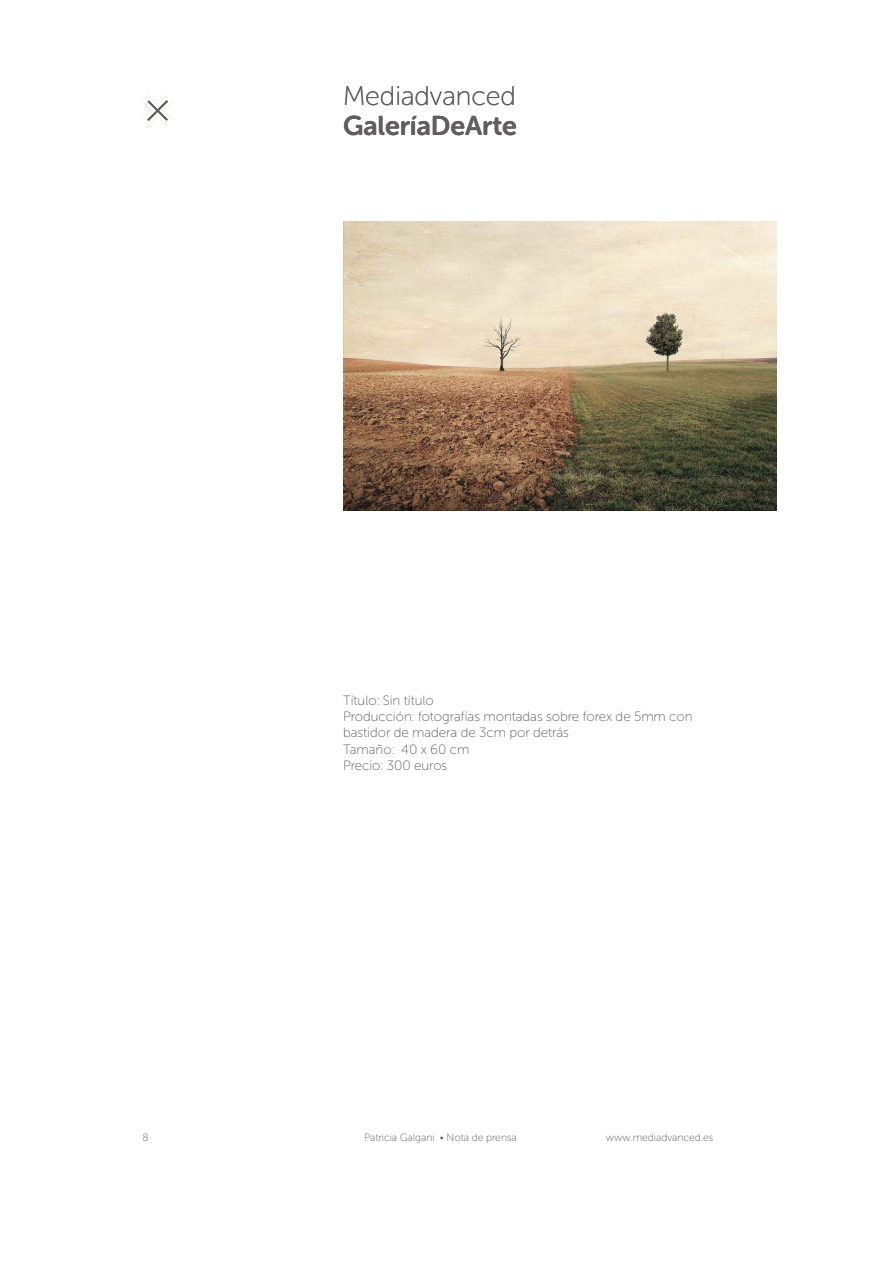
<style>
.page{position:relative;width:893px;height:1263px;background:#fff}
.page>*{position:absolute;margin:0;border:0;box-sizing:border-box;transform-origin:0 0}
.t1{font:27px "Museo Sans Rounded 700";color:#625d5f}
.t2{font:27px "Museo Sans Rounded 100";color:#625d5f}
.t3{font:13.5px/16.2px "Museo Sans Rounded 100";color:#625d5f}
.t4{font:10.5px "Museo Sans Rounded 100";color:#625d5f}
</style>
<div class="page">
<svg style="left:142px;top:95px;width:32px;height:31px"></svg>
<img style="left:343px;top:221px;width:434px;height:289px">
<h1 class="t2" style="left:343px;top:82px;width:174px">Mediadvanced</h1>
<h1 class="t1" style="left:343px;top:111px;width:175px">GaleríaDeArte</h1>
<p class="t3" style="left:343px;top:692px;width:351px">Título: Sin título<br>Producción: fotografías montadas sobre forex de 5mm con bastidor de madera de 3cm por detrás<br>Tamaño: 40 x 60 cm<br>Precio: 300 euros</p>
<p class="t4" style="left:143px;top:1132px;width:8px">8</p>
<p class="t4" style="left:364px;top:1132px;width:154px">Patricia Galgani • Nota de prensa</p>
<p class="t4" style="left:606px;top:1132px;width:109px">www.mediadvanced.es</p>
</div>
